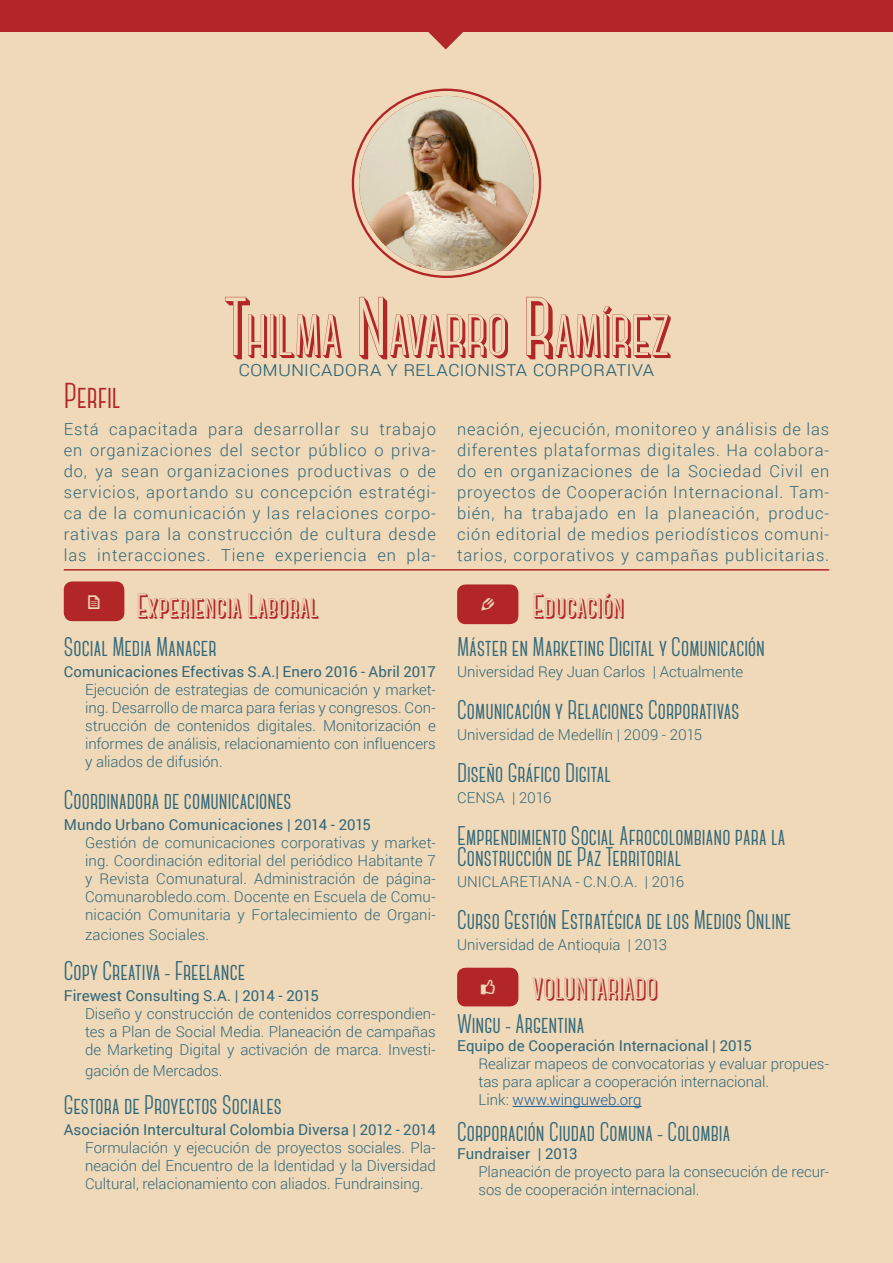
<style>
.page{position:relative;width:893px;height:1263px;background:#efd9b9}
.page>*{position:absolute;margin:0;border:0;box-sizing:border-box;transform-origin:0 0}
.t1{font:57.75px "Canter Bold 3 D";letter-spacing:-.015em;color:#b32627}
.Title_1{font:700 36px "Canter";letter-spacing:-.005em;color:#b32627}
.Title_1-2{font:33px "Canter Bold 3 D";color:#b32627}
.Title_1-3{font:30px "Canter Bold 3 D";color:#b32627}
.WE_-_1{font:700 27px "Canter";color:#30677a}
.t2{font:22.5px "Modern Pictograms";color:#efd9b9}
.t3{font:300 21px "Roboto";color:#30677a}
.t4{font:300 16.5px/21px "Roboto";letter-spacing:.055em;color:#30677a;text-align:justify}
.WE_-_3{font:300 15px/18px "Roboto";color:#30677a;text-align:justify}
.WE_-_2{font:15px "Roboto";letter-spacing:.005em;color:#30677a}
.WE_-_1-2{font:300 15px/18px "Roboto";color:#30677a;text-align:justify}
.WE_-_2-2{font:300 15px "Roboto";color:#30677a}
.WE_-_3-2{font:300 15px "Roboto";color:#175d9e}
.s1{font-size:82.5px}
.s2{color:#30677a}
</style>
<div class="page">
<div style="left:0;top:0;width:893px;height:32px;background:#b32627"></div>
<svg style="left:428px;top:32px;width:35px;height:17px"></svg>
<hr style="left:64px;top:569px;width:765px;height:2px;background:#b32627">
<div style="left:64px;top:581px;width:60px;height:40px;background:#b32627;border-radius:9px"></div>
<div style="left:457px;top:584px;width:61px;height:40px;background:#b32627;border-radius:9px"></div>
<div style="left:457px;top:968px;width:61px;height:38px;background:#b32627;border-radius:9px"></div>
<img style="left:359px;top:96px;width:175px;height:175px;border-radius:87px">
<hr style="left:513px;top:1106px;width:129px;height:1px;background:#175d9e">
<p class="Title_1" style="left:64px;top:378px;width:58px">Perfil</p>
<p class="t1" style="left:223px;top:306px;width:448px"><span class="s1">T</span>HILMA <span class="s1">N</span>AVARRO <span class="s1">R</span>AMÍREZ</p>
<p class="t3" style="left:238px;top:354px;width:418px">Comunicadora y Relacionista Corporativa</p>
<p class="t4" style="left:64px;top:418px;width:374px">Está capacitada para desarrollar su trabajo en organizaciones del sector público o priva&shy;do, ya sean organizaciones productivas o de servicios, aportando su concepción estratégi&shy;ca de la comunicación y las relaciones corpo&shy;rativas para la construcción de cultura desde las interacciones. Tiene experiencia en pla-</p>
<p class="t4" style="left:457px;top:418px;width:374px">neación, ejecución, monitoreo y análisis de las diferentes plataformas digitales. Ha colabora&shy;do en organizaciones de la Sociedad Civil en proyectos de Cooperación Internacional. Tam&shy;bién, ha trabajado en la planeación, produc&shy;ción editorial de medios periodísticos comuni&shy;tarios, corporativos y campañas publicitarias.</p>
<p class="Title_1-2" style="left:136px;top:589px;width:184px">Experiencia Laboral</p>
<p class="Title_1-2" style="left:532px;top:589px;width:93px">Educación</p>
<p class="t2" style="left:86px;top:591px;width:17px">K</p>
<p class="t2" style="left:480px;top:592px;width:17px">e</p>
<p class="WE_-_1" style="left:64px;top:634px;width:154px">Social Media Manager</p>
<p class="WE_-_2" style="left:64px;top:661px;width:374px">Comunicaciones Efectivas S.A.| Enero 2016 - Abril 2017</p>
<p class="WE_-_1-2" style="left:85px;top:680px;width:352px">Ejecución de estrategias de comunicación y market&shy;ing. Desarrollo de marca para ferias y congresos. Con&shy;strucción de contenidos digitales. Monitorización e informes de análisis, relacionamiento con influencers y aliados de difusión.</p>
<p class="WE_-_1" style="left:64px;top:787px;width:229px">Coordinadora de comunicaciones</p>
<p class="WE_-_2" style="left:64px;top:814px;width:309px">Mundo Urbano Comunicaciones | 2014 - 2015</p>
<p class="WE_-_3" style="left:85px;top:833px;width:352px">Gestión de comunicaciones corporativas y market&shy;ing. Coordinación editorial del periódico Habitante 7 y Revista Comunatural. Administración de página-Comunarobledo.com. Docente en Escuela de Comu&shy;nicación Comunitaria y Fortalecimiento de Organi-</p>
<p class="WE_-_3" style="left:85px;top:925px;width:126px">zaciones Sociales.</p>
<p class="WE_-_1" style="left:64px;top:958px;width:183px">Copy Creativa - Freelance</p>
<p class="WE_-_2" style="left:64px;top:985px;width:257px">Firewest Consulting S.A. | 2014 - 2015</p>
<p class="WE_-_3" style="left:85px;top:1004px;width:352px">Diseño y construcción de contenidos correspondien&shy;tes a Plan de Social Media. Planeación de campañas de Marketing Digital y activación de marca. Investi-</p>
<p class="WE_-_3" style="left:85px;top:1061px;width:139px">gación de Mercados.</p>
<p class="WE_-_1" style="left:64px;top:1091px;width:220px">Gestora de Proyectos Sociales</p>
<p class="WE_-_2" style="left:64px;top:1119px;width:374px">Asociación Intercultural Colombia Diversa | 2012 - 2014</p>
<p class="WE_-_3" style="left:85px;top:1138px;width:352px">Formulación y ejecución de proyectos sociales. Pla&shy;neación del Encuentro de la Identidad y la Diversidad Cultural, relacionamiento con aliados. Fundrainsing.</p>
<p class="WE_-_1" style="left:457px;top:634px;width:310px">Máster en Marketing Digital y Comunicación</p>
<p class="WE_-_2-2" style="left:457px;top:661px;width:288px">Universidad Rey Juan Carlos | Actualmente</p>
<p class="WE_-_1" style="left:457px;top:697px;width:284px">Comunicación y Relaciones Corporativas</p>
<p class="WE_-_2-2" style="left:457px;top:724px;width:246px">Universidad de Medellín | 2009 - 2015</p>
<p class="WE_-_1" style="left:457px;top:760px;width:155px">Diseño Gráfico Digital</p>
<p class="WE_-_2-2" style="left:457px;top:787px;width:96px">CENSA | 2016</p>
<p class="WE_-_1" style="left:457px;top:823px;width:330px">Emprendimiento Social Afrocolombiano para la</p>
<p class="WE_-_1" style="left:457px;top:844px;width:226px">Construcción de Paz Territorial</p>
<p class="WE_-_2-2" style="left:457px;top:871px;width:229px">UNICLARETIANA - C.N.O.A. | 2016</p>
<p class="WE_-_1" style="left:457px;top:907px;width:336px">Curso Gestión Estratégica de los Medios Online</p>
<p class="WE_-_2-2" style="left:457px;top:934px;width:211px">Universidad de Antioquia | 2013</p>
<p class="t2" style="left:479px;top:976px;width:19px">l</p>
<p class="Title_1-3" style="left:532px;top:973px;width:127px">VOLUNTARIADO</p>
<p class="WE_-_1" style="left:457px;top:1011px;width:129px">Wingu - Argentina</p>
<p class="WE_-_2" style="left:457px;top:1035px;width:296px">Equipo de Cooperación Internacional | 2015</p>
<p class="WE_-_3" style="left:478px;top:1054px;width:352px">Realizar mapeos de convocatorias y evaluar propues&shy;tas para aplicar a cooperación internacional.</p>
<p class="WE_-_3-2" style="left:478px;top:1089px;width:165px"><span class="s2">Link:</span> www.winguweb.org</p>
<p class="WE_-_1" style="left:457px;top:1119px;width:275px">Corporación Ciudad Comuna - Colombia</p>
<p class="WE_-_2" style="left:457px;top:1143px;width:122px">Fundraiser | 2013</p>
<p class="WE_-_3" style="left:478px;top:1162px;width:352px">Planeación de proyecto para la consecución de recur&shy;sos de cooperación internacional.</p>
</div>
